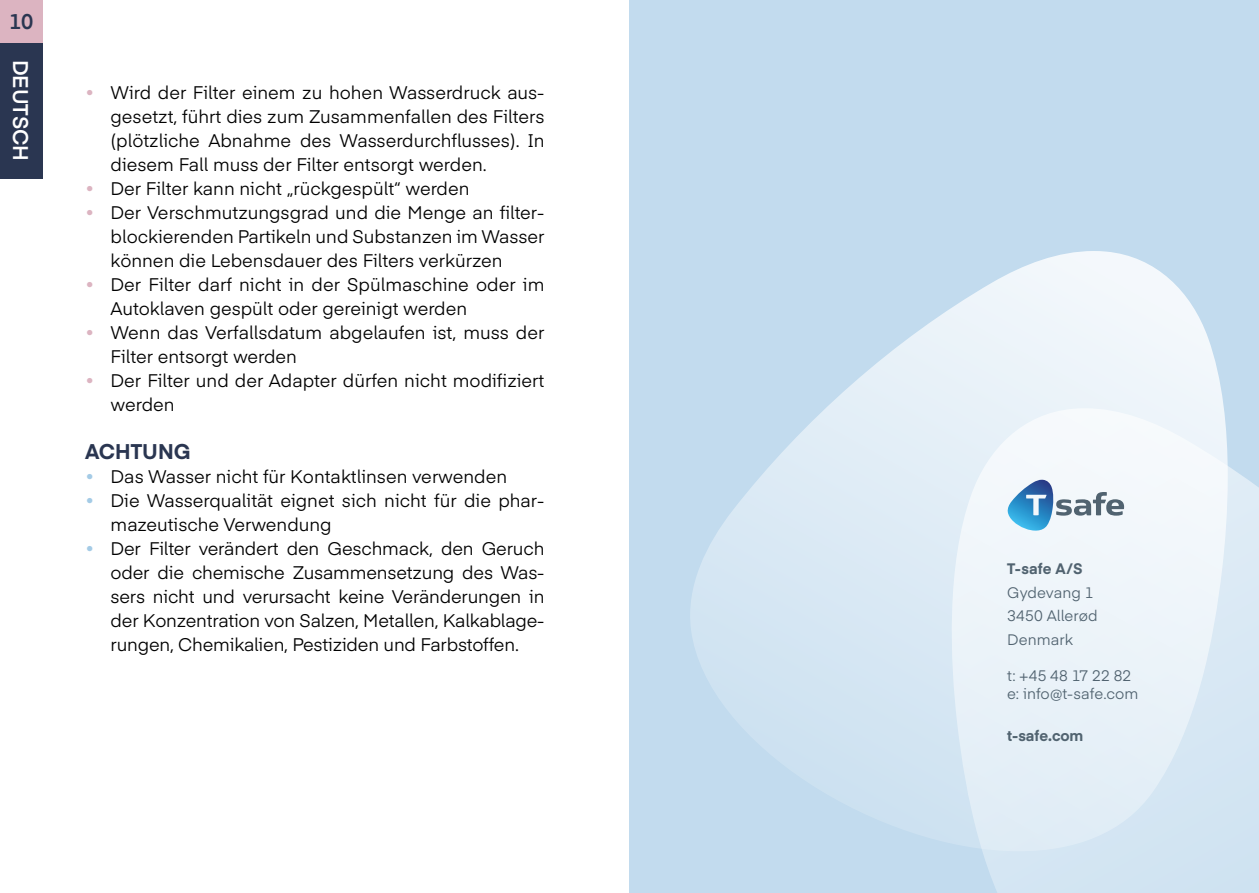
<style>
.page{position:relative;width:1259px;height:893px;background:#fff}
.page>*{position:absolute;margin:0;border:0;box-sizing:border-box;transform-origin:0 0}
.Brødtekst{font:700 21px "Eina 04";color:#2a3651}
.t1{font:600 21px "Eina 04";color:#fff}
.t2{font:600 21px "Eina 04";color:#2a3651}
.Brødtekst-2{font:18px/24px "Eina 04";color:#000}
.Render_Annotations{font:15px/18px "Eina 04";letter-spacing:.005em;color:#516370}
.Render_Annotations-2{font:700 15px "Eina 04";color:#516370}
.s1{color:#dcb4c1}
.s2{color:#a4cbe6}
</style>
<div class="page">
<div style="left:0;top:0;width:43px;height:179px;background:#2a3651"></div>
<div style="left:0;top:0;width:43px;height:43px;background:#dcb4c1"></div>
<div style="left:629px;top:0;width:630px;height:893px;background:#c2dbee"></div>
<svg style="left:982px;top:451px;width:277px;height:442px"></svg>
<svg style="left:690px;top:251px;width:537px;height:600px"></svg>
<svg style="left:1007px;top:480px;width:117px;height:58px;background:#b4cdde"></svg>
<p class="t2" style="left:9px;top:6px;width:26px">10</p>
<p class="t1" style="left:36px;top:60px;width:103px;rotate:90deg">DEUTSCH</p>
<p class="Brødtekst-2" style="left:111px;top:79px;width:435px;text-align:justify;text-indent:-26px"><span class="s1">•</span> Wird der Filter einem zu hohen Wasserdruck aus&shy;gesetzt, führt dies zum Zusammenfallen des Filters (plötzliche Abnahme des Wasserdurchflusses). In diesem Fall muss der Filter entsorgt werden.</p>
<p class="Brødtekst-2" style="left:85px;top:175px;width:386px"><span class="s1">•</span> Der Filter kann nicht „rückgespült“ werden</p>
<p class="Brødtekst-2" style="left:111px;top:199px;width:435px;text-align:justify;text-indent:-26px"><span class="s1">•</span> Der Verschmutzungsgrad und die Menge an filter&shy;blockierenden Partikeln und Substanzen im Wasser können die Lebensdauer des Filters verkürzen</p>
<p class="Brødtekst-2" style="left:111px;top:271px;width:435px;text-indent:-26px"><span class="s1">•</span> Der Filter darf nicht in der Spülmaschine oder im<br>Autoklaven gespült oder gereinigt werden</p>
<p class="Brødtekst-2" style="left:111px;top:319px;width:435px;text-indent:-26px"><span class="s1">•</span> Wenn das Verfallsdatum abgelaufen ist, muss der<br>Filter entsorgt werden</p>
<p class="Brødtekst-2" style="left:111px;top:367px;width:435px;text-indent:-26px"><span class="s1">•</span> Der Filter und der Adapter dürfen nicht modifiziert werden</p>
<p class="Brødtekst" style="left:85px;top:436px;width:107px">ACHTUNG</p>
<p class="Brødtekst-2" style="left:85px;top:463px;width:423px"><span class="s2">•</span> Das Wasser nicht für Kontaktlinsen verwenden</p>
<p class="Brødtekst-2" style="left:111px;top:487px;width:435px;text-indent:-26px"><span class="s2">•</span> Die Wasserqualität eignet sich nicht für die phar&shy;mazeutische Verwendung</p>
<p class="Brødtekst-2" style="left:111px;top:535px;width:435px;text-align:justify;text-indent:-26px"><span class="s2">•</span> Der Filter verändert den Geschmack, den Geruch oder die chemische Zusammensetzung des Was&shy;sers nicht und verursacht keine Veränderungen in der Konzentration von Salzen, Metallen, Kalkablage&shy;rungen, Chemikalien, Pestiziden und Farbstoffen.</p>
<p class="Render_Annotations-2" style="left:1007px;top:557px;width:77px">T-safe A/S</p>
<p class="Render_Annotations" style="left:1007px;top:582px;width:88px">Gydevang 1</p>
<p class="Render_Annotations" style="left:1007px;top:606px;width:92px">3450 Allerød</p>
<p class="Render_Annotations" style="left:1007px;top:630px;width:67px">Denmark</p>
<p class="Render_Annotations" style="left:1007px;top:666px;width:133px">t: +45 48 17 22 82 e: info@t-safe.com</p>
<p class="Render_Annotations-2" style="left:1007px;top:725px;width:78px">t-safe.com</p>
</div>
